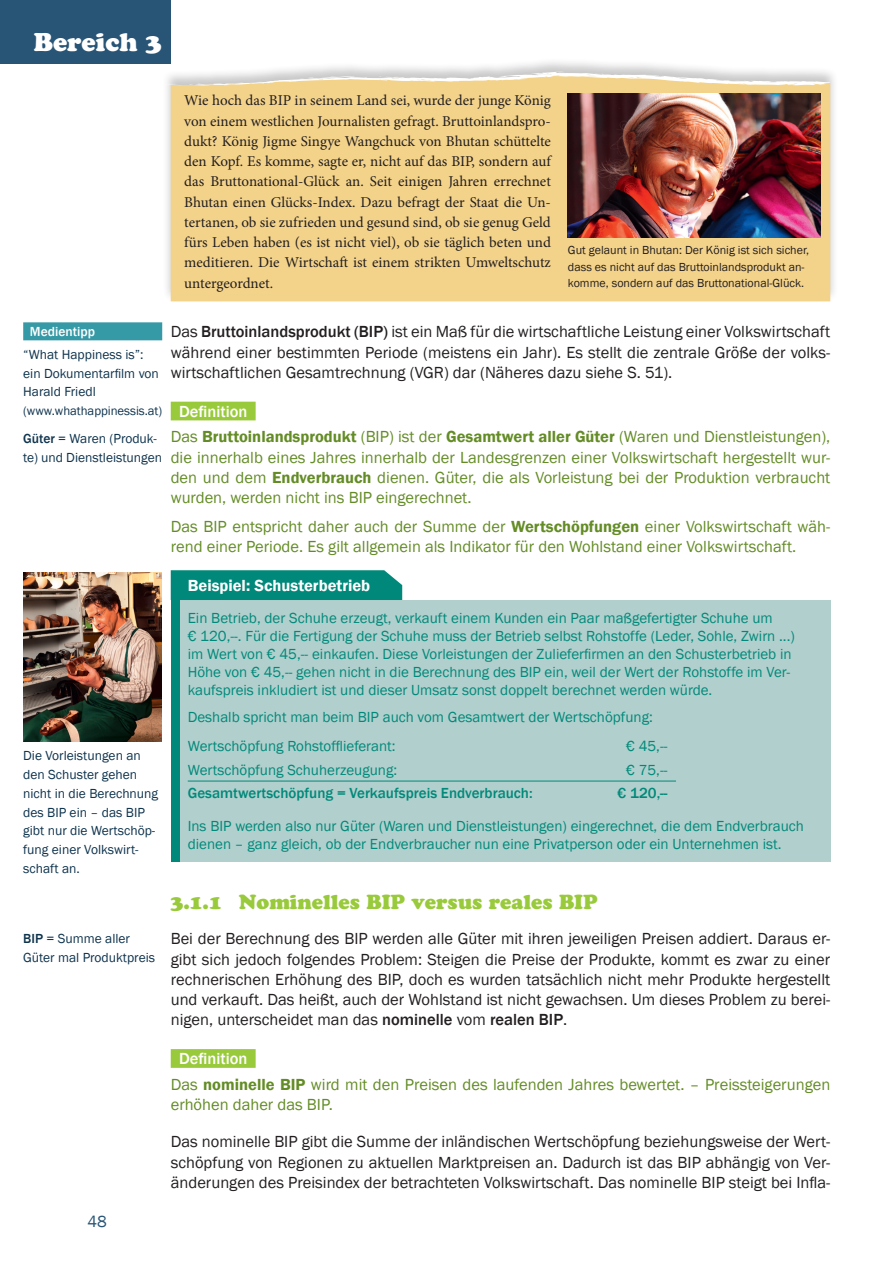
<style>
.page{position:relative;width:893px;height:1264px;background:#fff}
.page>*{position:absolute;margin:0;border:0;box-sizing:border-box;transform-origin:0 0}
.t1{font:25.5px "Cooper Black Std";color:#fff}
.t2{font:20.25px "Cooper Black Std";color:#99ca3b}
.t3{font:16.5px/20.2px "Franklin Gothic";color:#231f20;text-align:justify}
.t4{font:16.5px/20.2px "Franklin Gothic";color:#648c26}
.t5{font:600 16.5px "Franklin Gothic";color:#fff}
.t6{font:16.5px "Franklin Gothic";color:#285476}
.t7{font:15px/18px "Franklin Gothic";color:#00897a}
.t8{font:15px/20.2px "Minion Pro";letter-spacing:-.005em;color:#231f20;text-align:justify}
.t9{font:500 15px "Franklin Gothic";color:#00897a}
.t10{font:13.5px/18.8px "Franklin Gothic";color:#0f344e}
.t11{font:500 13.5px "Franklin Gothic";color:#fff}
.t12{font:12.75px "Franklin Gothic";letter-spacing:-.005em;color:#0f344e}
.t13{font:12px/16.5px "Franklin Gothic";color:#231f20}
.s1{font-weight:500}
.s2{font-weight:500;color:#fff}
.s3{font-weight:600}
</style>
<div class="page">
<div style="left:0;top:0;width:170px;height:63px;background:#285476"></div>
<div style="left:171px;top:402px;width:84px;height:18px;background:#99ca3b"></div>
<div style="left:171px;top:1049px;width:84px;height:19px;background:#99ca3b"></div>
<div style="left:23px;top:322px;width:139px;height:18px;background:#3599a6"></div>
<div style="left:171px;top:600px;width:659px;height:262px;background:#b1cfcc"></div>
<hr style="left:188px;top:781px;width:380px;height:1px;background:#00897a">
<hr style="left:568px;top:781px;width:108px;height:1px;background:#00897a">
<div style="left:171px;top:570px;width:231px;height:30px;background:#00897a"></div>
<div style="left:171px;top:575px;width:9px;height:287px;background:#00897a"></div>
<img style="left:23px;top:572px;width:138px;height:170px">
<div style="left:158px;top:57px;width:680px;height:246px;background:#231f20;opacity:.25"></div>
<div style="left:171px;top:75px;width:659px;height:226px;background:#f3d28a"></div>
<svg style="left:164px;top:85px;width:18px;height:1px"></svg>
<svg style="left:189px;top:72px;width:641px;height:14px"></svg>
<img style="left:568px;top:94px;width:251px;height:143px">
<h1 class="t1" style="left:34px;top:26px;width:129px">Bereich 3</h1>
<p class="t8" style="left:184px;top:91px;width:368px">Wie hoch das BIP in seinem Land sei, wurde der junge König von einem westlichen Journalisten gefragt. Bruttoinlandspro&shy;dukt? König Jigme Singye Wangchuck von Bhutan schüttelte den Kopf. Es komme, sagte er, nicht auf das BIP, sondern auf das Bruttonational-Glück an. Seit einigen Jahren errechnet Bhutan einen Glücks-Index. Dazu befragt der Staat die Un&shy;tertanen, ob sie zufrieden und gesund sind, ob sie genug Geld fürs Leben haben (es ist nicht viel), ob sie täglich beten und meditieren. Die Wirtschaft ist einem strikten Umweltschutz untergeordnet.</p>
<p class="t13" style="left:568px;top:242px;width:243px">Gut gelaunt in Bhutan: Der König ist sich sicher, dass es nicht auf das Bruttoinlandsprodukt an&shy;komme, sondern auf das Bruttonational-Glück.</p>
<p class="t11" style="left:30px;top:323px;width:67px">Medientipp</p>
<p class="t10" style="left:23px;top:345px;width:137px">“What Happiness is”: ein Dokumentarfilm von<br>Harald Friedl</p>
<p class="t12" style="left:23px;top:403px;width:140px">(www.whathappinessis.at)</p>
<p class="t10" style="left:23px;top:429px;width:140px"><span class="s1">Güter</span> = Waren (Produk&shy;te) und Dienstleistungen</p>
<p class="t3" style="left:171px;top:322px;width:661px">Das <span class="s1">Bruttoinlandsprodukt (BIP)</span> ist ein Maß für die wirtschaftliche Leistung einer Volkswirtschaft während einer bestimmten Periode (meistens ein Jahr). Es stellt die zentrale Größe der volks&shy;wirtschaftlichen Gesamtrechnung (VGR) dar (Näheres dazu siehe S. 51).</p>
<p class="t4" style="left:171px;top:399px;width:661px;line-height:25.8px;text-indent:8px"><span class="s2">Definition<br></span>Das <span class="s3">Bruttoinlandsprodukt</span> (BIP) ist der <span class="s3">Gesamtwert aller Güter</span> (Waren und Dienstleistungen),</p>
<p class="t4" style="left:171px;top:447px;width:661px;text-align:justify">die innerhalb eines Jahres innerhalb der Landesgrenzen einer Volkswirtschaft hergestellt wur&shy;den und dem <span class="s3">Endverbrauch</span> dienen. Güter, die als Vorleistung bei der Produktion verbraucht wurden, werden nicht ins BIP eingerechnet.</p>
<p class="t4" style="left:171px;top:517px;width:661px">Das BIP entspricht daher auch der Summe der <span class="s3">Wertschöpfungen</span> einer Volkswirtschaft wäh&shy;rend einer Periode. Es gilt allgemein als Indikator für den Wohlstand einer Volkswirtschaft.</p>
<p class="t10" style="left:23px;top:747px;width:136px">Die Vorleistungen an den Schuster gehen nicht in die Berechnung des BIP ein – das BIP gibt nur die Wertschöp&shy;fung einer Volkswirt&shy;schaft an.</p>
<p class="t10" style="left:23px;top:929px;width:133px"><span class="s1">BIP</span> = Summe aller<br>Güter mal Produktpreis</p>
<p class="t6" style="left:87px;top:1211px;width:21px">48</p>
<p class="t5" style="left:188px;top:575px;width:184px">Beispiel: Schusterbetrieb</p>
<p class="t7" style="left:188px;top:610px;width:608px">Ein Betrieb, der Schuhe erzeugt, verkauft einem Kunden ein Paar maßgefertigter Schuhe um<br>€ 120,--. Für die Fertigung der Schuhe muss der Betrieb selbst Rohstoffe (Leder, Sohle, Zwirn ...) im Wert von € 45,-- einkaufen. Diese Vorleistungen der Zulieferfirmen an den Schusterbetrieb in Höhe von € 45,-- gehen nicht in die Berechnung des BIP ein, weil der Wert der Rohstoffe im Ver&shy;kaufspreis inkludiert ist und dieser Umsatz sonst doppelt berechnet werden würde.</p>
<p class="t7" style="left:188px;top:702px;width:466px;line-height:29.7px">Deshalb spricht man beim BIP auch vom Gesamtwert der Wertschöpfung:<br>Wertschöpfung Rohstofflieferant:</p>
<p class="t7" style="left:626px;top:738px;width:43px">€ 45,--</p>
<p class="t7" style="left:188px;top:761px;width:211px">Wertschöpfung Schuherzeugung:</p>
<p class="t7" style="left:626px;top:761px;width:43px">€ 75,--</p>
<p class="t9" style="left:188px;top:784px;width:346px">Gesamtwertschöpfung = Verkaufspreis Endverbrauch:</p>
<p class="t9" style="left:617px;top:784px;width:51px">€ 120,--</p>
<p class="t7" style="left:188px;top:817px;width:617px">Ins BIP werden also nur Güter (Waren und Dienstleistungen) eingerechnet, die dem Endverbrauch dienen – ganz gleich, ob der Endverbraucher nun eine Privatperson oder ein Unternehmen ist.</p>
<p class="t2" style="left:171px;top:890px;width:428px">3.1.1 Nominelles BIP versus reales BIP</p>
<p class="t3" style="left:171px;top:929px;width:661px">Bei der Berechnung des BIP werden alle Güter mit ihren jeweiligen Preisen addiert. Daraus er&shy;gibt sich jedoch folgendes Problem: Steigen die Preise der Produkte, kommt es zwar zu einer rechnerischen Erhöhung des BIP, doch es wurden tatsächlich nicht mehr Produkte hergestellt und verkauft. Das heißt, auch der Wohlstand ist nicht gewachsen. Um dieses Problem zu berei&shy;nigen, unterscheidet man das <span class="s1">nominelle</span> vom <span class="s1">realen BIP</span>.</p>
<p class="t4" style="left:171px;top:1046px;width:661px;line-height:25.8px;text-indent:8px"><span class="s2">Definition<br></span>Das <span class="s3">nominelle BIP</span> wird mit den Preisen des laufenden Jahres bewertet. – Preissteigerungen</p>
<p class="t4" style="left:171px;top:1095px;width:163px">erhöhen daher das BIP.</p>
<p class="t3" style="left:171px;top:1132px;width:661px">Das nominelle BIP gibt die Summe der inländischen Wertschöpfung beziehungsweise der Wert&shy;schöpfung von Regionen zu aktuellen Marktpreisen an. Dadurch ist das BIP abhängig von Ver&shy;änderungen des Preisindex der betrachteten Volkswirtschaft. Das nominelle BIP steigt bei Infla-</p>
</div>
